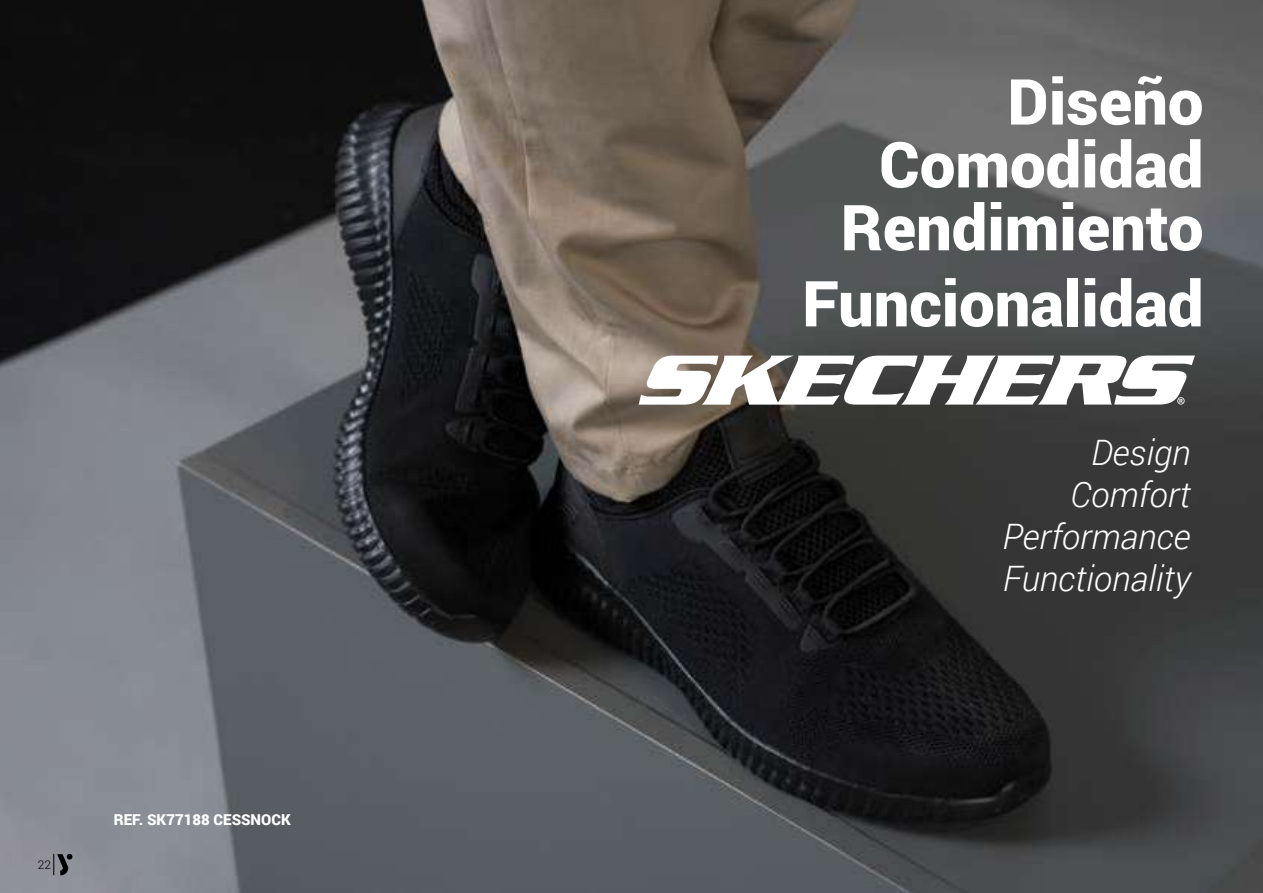
<style>
.page{position:relative;width:1263px;height:893px;background:#fff}
.page>*{position:absolute;margin:0;border:0;box-sizing:border-box;transform-origin:0 0}
.t1{font:900 63.45px/62.8px "Roboto";color:#fff;text-align:right}
.t2{font:italic 300 35.1px/42px "Roboto";color:#fff;text-align:right}
.t3{font:900 15px "Roboto";color:#fff}
.t4{font:300 12px "Roboto";color:#000}
</style>
<div class="page">
<img style="left:0;top:0;width:1263px;height:893px">
<svg style="left:639px;top:355px;width:556px;height:50px"></svg>
<svg style="left:54px;top:854px;width:18px;height:21px"></svg>
<p class="t4" style="left:38px;top:857px;width:15px">22</p>
<p class="t3" style="left:114px;top:809px;width:178px">REF. SK77188 CESSNOCK</p>
<p class="t1" style="left:841px;top:68px;width:364px">Diseño<br>Comodidad<br>Rendimiento</p>
<p class="t1" style="left:802px;top:270px;width:403px">Funcionalidad</p>
<p class="t2" style="left:1002px;top:430px;width:190px">Design<br>Comfort<br>Performance<br>Functionality</p>
</div>
